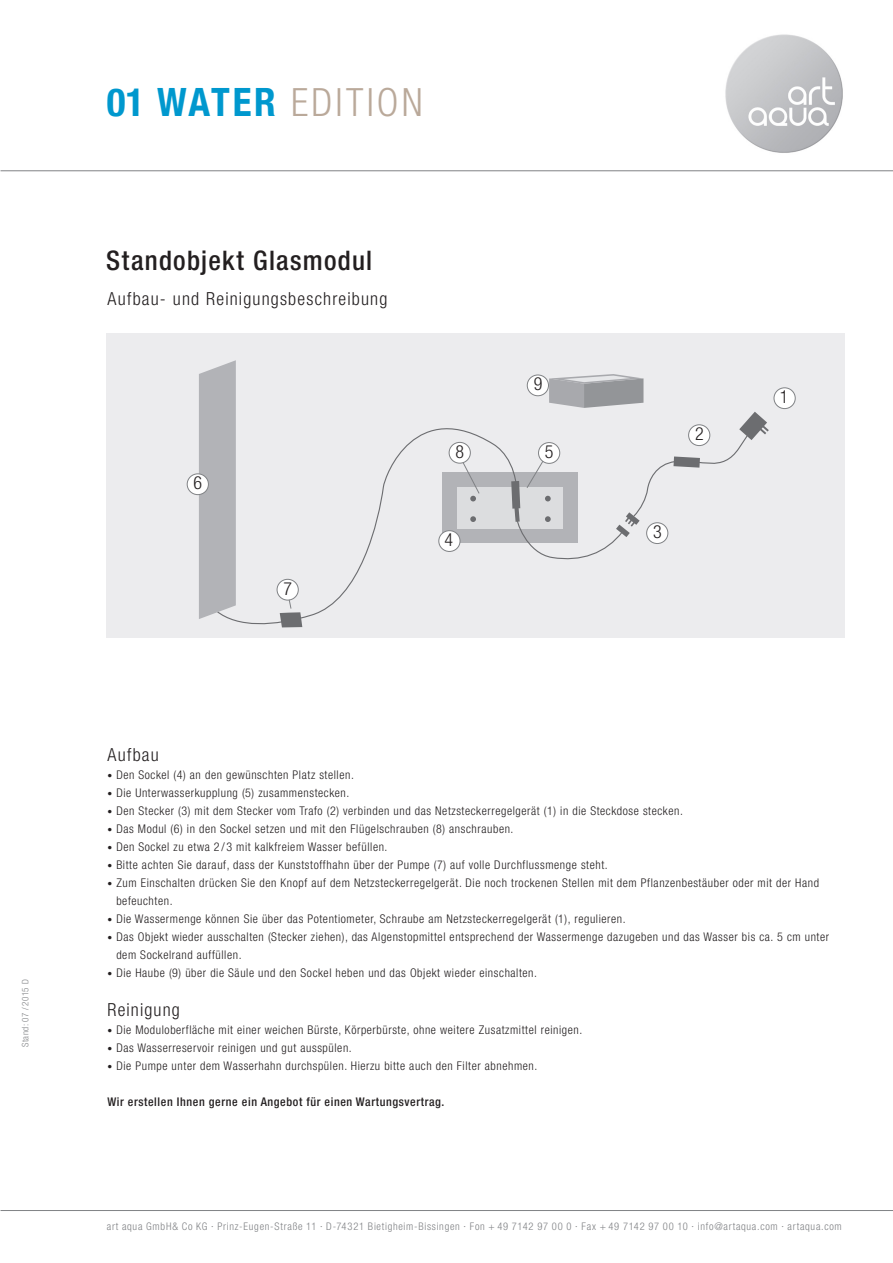
<style>
.page{position:relative;width:893px;height:1263px;background:#fff}
.page>*{position:absolute;margin:0;border:0;box-sizing:border-box;transform-origin:0 0}
.t1{font:700 condensed 39px "Helvetica Neue LT Com";letter-spacing:.04em;color:#0098ce}
.t2{font:500 condensed 27px "Helvetica Neue LT Com";letter-spacing:.045em;color:#231f20}
.t3{font:300 condensed 18px "Helvetica Neue LT Com";letter-spacing:.065em;color:#231f20}
.t4{font:300 condensed 12px/18px "Helvetica Neue LT Com";letter-spacing:.05em;color:#231f20}
.t5{font:500 condensed 12px "Helvetica Neue LT Com";letter-spacing:.05em;color:#231f20}
.t6{font:300 condensed 10.5px "Helvetica Neue LT Com";letter-spacing:.07em;color:#808285}
.t7{font:300 condensed 9px "Helvetica Neue LT Com";letter-spacing:.05em;color:#808285}
.s1{font-weight:300;color:#baa99a}
.s2{font-size:9.6px}
</style>
<div class="page">
<img style="left:725px;top:34px;width:118px;height:119px">
<hr style="left:1px;top:171px;width:892px;height:1px;background:#808285">
<hr style="left:1px;top:1210px;width:892px;height:1px;background:#808285">
<div style="left:106px;top:333px;width:739px;height:305px;background:#ececee"></div>
<svg style="left:229px;top:428px;width:390px;height:199px"></svg>
<svg style="left:511px;top:481px;width:9px;height:41px"></svg>
<div style="left:199px;top:360px;width:37px;height:259px;background:#b2b3b7"></div>
<div style="left:774px;top:388px;width:21px;height:21px;background:#fff;border-radius:50%"></div>
<div style="left:774px;top:388px;width:21px;height:21px;border:1px solid #808285;border-radius:50%"></div>
<div style="left:647px;top:523px;width:21px;height:20px;background:#fff;border-radius:50%"></div>
<div style="left:646px;top:522px;width:22px;height:22px;border:1px solid #808285;border-radius:50%"></div>
<div style="left:439px;top:531px;width:21px;height:20px;background:#fff;border-radius:50%"></div>
<div style="left:439px;top:530px;width:21px;height:22px;border:1px solid #808285;border-radius:50%"></div>
<div style="left:187px;top:474px;width:21px;height:21px;background:#fff;border-radius:50%"></div>
<div style="left:187px;top:474px;width:22px;height:21px;border:1px solid #808285;border-radius:50%"></div>
<div style="left:277px;top:579px;width:21px;height:21px;background:#fff;border-radius:50%"></div>
<div style="left:277px;top:579px;width:22px;height:21px;border:1px solid #808285;border-radius:50%"></div>
<div style="left:449px;top:442px;width:21px;height:21px;background:#fff;border-radius:50%"></div>
<div style="left:449px;top:442px;width:22px;height:21px;border:1px solid #808285;border-radius:50%"></div>
<svg style="left:280px;top:599px;width:22px;height:28px"></svg>
<svg style="left:462px;top:462px;width:18px;height:39px"></svg>
<svg style="left:526px;top:374px;width:243px;height:163px"></svg>
<p class="t7" style="left:20px;top:1047px;width:69px;rotate:-90deg">Stand: 07 / 2015 D</p>
<h1 class="t1" style="left:107px;top:79px;width:317px">01 WATER <span class="s1">EDITION</span></h1>
<p class="t2" style="left:106px;top:244px;width:267px">Standobjekt Glasmodul</p>
<p class="t3" style="left:107px;top:289px;width:281px">Aufbau- und Reinigungsbeschreibung</p>
<p class="t3" style="left:193px;top:472px;width:10px">6</p>
<p class="t3" style="left:284px;top:578px;width:10px">7</p>
<p class="t3" style="left:456px;top:441px;width:10px">8</p>
<p class="t3" style="left:444px;top:529px;width:10px">4</p>
<p class="t3" style="left:534px;top:373px;width:10px">9</p>
<p class="t3" style="left:545px;top:441px;width:10px">5</p>
<p class="t3" style="left:653px;top:521px;width:10px">3</p>
<p class="t3" style="left:695px;top:423px;width:10px">2</p>
<p class="t3" style="left:780px;top:386px;width:10px">1</p>
<p class="t3" style="left:107px;top:744px;width:53px">Aufbau</p>
<p class="t4" style="left:107px;top:766px;width:248px"><span class="s2">•</span> Den Sockel (4) an den gewünschten Platz stellen.</p>
<p class="t4" style="left:107px;top:784px;width:244px"><span class="s2">•</span> Die Unterwasserkupplung (5) zusammenstecken.</p>
<p class="t4" style="left:107px;top:802px;width:577px"><span class="s2">•</span> Den Stecker (3) mit dem Stecker vom Trafo (2) verbinden und das Netzsteckerregelgerät (1) in die Steckdose stecken.</p>
<p class="t4" style="left:107px;top:820px;width:408px"><span class="s2">•</span> Das Modul (6) in den Sockel setzen und mit den Flügelschrauben (8) anschrauben.</p>
<p class="t4" style="left:107px;top:838px;width:282px"><span class="s2">•</span> Den Sockel zu etwa 2/3 mit kalkfreiem Wasser befüllen.</p>
<p class="t4" style="left:107px;top:856px;width:502px"><span class="s2">•</span> Bitte achten Sie darauf, dass der Kunststoffhahn über der Pumpe (7) auf volle Durchflussmenge steht.</p>
<p class="t4" style="left:116px;top:874px;width:704px;text-indent:-9px"><span class="s2">•</span> Zum Einschalten drücken Sie den Knopf auf dem Netzsteckerregelgerät. Die noch trockenen Stellen mit dem Pflanzenbestäuber oder mit der Hand befeuchten.</p>
<p class="t4" style="left:107px;top:910px;width:520px"><span class="s2">•</span> Die Wassermenge können Sie über das Potentiometer, Schraube am Netzsteckerregelgerät (1), regulieren.</p>
<p class="t4" style="left:116px;top:928px;width:714px;text-indent:-9px"><span class="s2">•</span> Das Objekt wieder ausschalten (Stecker ziehen), das Algenstopmittel entsprechend der Wassermenge dazugeben und das Wasser bis ca. 5 cm unter dem Sockelrand auffüllen.</p>
<p class="t4" style="left:107px;top:964px;width:431px"><span class="s2">•</span> Die Haube (9) über die Säule und den Sockel heben und das Objekt wieder einschalten.</p>
<p class="t3" style="left:107px;top:999px;width:74px">Reinigung</p>
<p class="t4" style="left:107px;top:1021px;width:476px"><span class="s2">•</span> Die Moduloberfläche mit einer weichen Bürste, Körperbürste, ohne weitere Zusatzmittel reinigen.</p>
<p class="t4" style="left:107px;top:1039px;width:246px"><span class="s2">•</span> Das Wasserreservoir reinigen und gut ausspülen.</p>
<p class="t4" style="left:107px;top:1057px;width:432px"><span class="s2">•</span> Die Pumpe unter dem Wasserhahn durchspülen. Hierzu bitte auch den Filter abnehmen.</p>
<p class="t5" style="left:107px;top:1095px;width:338px">Wir erstellen Ihnen gerne ein Angebot für einen Wartungsvertrag.</p>
<p class="t6" style="left:107px;top:1220px;width:736px">art aqua GmbH&amp; Co KG · Prinz-Eugen-Straße 11 · D-74321 Bietigheim-Bissingen · Fon + 49 7142 97 00 0 · Fax + 49 7142 97 00 10 · info@artaqua.com · artaqua.com</p>
</div>
